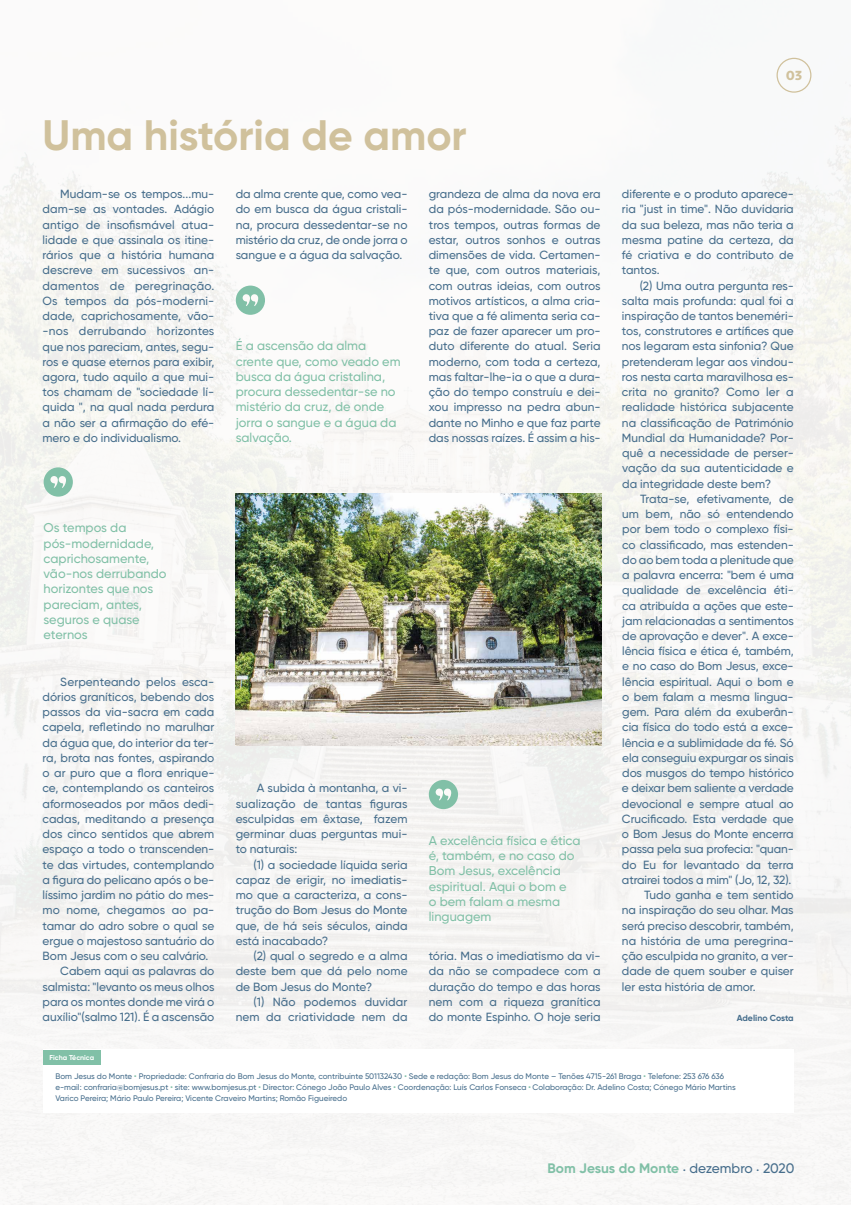
<style>
.page{position:relative;width:851px;height:1205px;background:#fff}
.page>*{position:absolute;margin:0;border:0;box-sizing:border-box;transform-origin:0 0}
.t1{font:700 42.5px "Gilroy";color:#d0c19c}
.t2{font:700 13.75px "Gilroy";color:#81c0a7}
.t3{font:500 12.75px/15.2px "Gilroy";color:#81c0a7}
.t4{font:900 12.5px "Verlag";color:#d0c19c}
.t5{font:500 11.88px/15.2px "Gilroy";color:#476e8c;text-align:justify}
.t6{font:500 11.88px "Gilroy";letter-spacing:-.02em;color:#476e8c}
.t7{font:700 8.75px "Gilroy";letter-spacing:-.005em;color:#476e8c}
.t8{font:500 8px/11.1px "Gilroy";color:#476e8c}
.t9{font:700 7.12px "Gilroy";color:#fff}
.s1{font-weight:800;color:#81c0a7}
.s2{font-weight:500;color:#476e8c}
</style>
<div class="page">
<img style="left:0;top:57px;width:850px;height:1148px">
<div style="left:43px;top:1049px;width:750px;height:63px;background:#fff"></div>
<div style="left:44px;top:467px;width:29px;height:30px;background:#81c0a7;border-radius:50%"></div>
<svg style="left:50px;top:476px;width:16px;height:12px"></svg>
<div style="left:236px;top:286px;width:29px;height:29px;background:#81c0a7;border-radius:50%"></div>
<svg style="left:242px;top:294px;width:16px;height:12px"></svg>
<div style="left:429px;top:780px;width:29px;height:29px;background:#81c0a7;border-radius:50%"></div>
<svg style="left:435px;top:788px;width:16px;height:12px"></svg>
<div style="left:44px;top:1050px;width:57px;height:15px;background:#81c0a7"></div>
<img style="left:236px;top:493px;width:365px;height:253px">
<div style="left:776px;top:58px;width:35px;height:35px;border:1px solid #d0c19c;border-radius:50%"></div>
<h1 class="t1" style="left:43px;top:108px;width:425px">Uma história de amor</h1>
<p class="t5" style="left:43px;top:186px;width:173px;text-indent:18px">Mudam-se os tempos...mu&shy;dam-se as vontades. Adágio antigo de insofismável atua&shy;lidade e que assinala os itine&shy;rários que a história humana descreve em sucessivos an&shy;damentos de peregrinação.<br>Os tempos da pós-moderni&shy;dade, caprichosamente, vão--nos derrubando horizontes que nos pareciam, antes, segu&shy;ros e quase eternos para exibir, agora, tudo aquilo a que mui&shy;tos chamam de "sociedade lí&shy;quida ", na qual nada perdura a não ser a afirmação do efé&shy;mero e do individualismo.</p>
<p class="t5" style="left:236px;top:186px;width:173px">da alma crente que, como vea&shy;do em busca da água cristali&shy;na, procura dessedentar-se no mistério da cruz, de onde jorra o sangue e a água da salvação.</p>
<p class="t3" style="left:236px;top:338px;width:166px">É a ascensão da alma crente que, como veado em busca da água cristalina, procura dessedentar-se no mistério da cruz, de onde jorra o sangue e a água da salvação.</p>
<p class="t5" style="left:429px;top:186px;width:173px">grandeza de alma da nova era da pós-modernidade. São ou&shy;tros tempos, outras formas de estar, outros sonhos e outras dimensões de vida. Certamen&shy;te que, com outros materiais, com outras ideias, com outros motivos artísticos, a alma cria&shy;tiva que a fé alimenta seria ca&shy;paz de fazer aparecer um pro&shy;duto diferente do atual. Seria moderno, com toda a certeza, mas faltar-lhe-ia o que a dura&shy;ção do tempo construíu e dei&shy;xou impresso na pedra abun&shy;dante no Minho e que faz parte das nossas raízes. É assim a his-</p>
<p class="t3" style="left:44px;top:520px;width:124px">Os tempos da pós-modernidade, caprichosamente, vão-nos derrubando horizontes que nos pareciam, antes, seguros e quase eternos</p>
<p class="t5" style="left:60px;top:674px;width:155px">Serpenteando pelos esca-</p>
<p class="t5" style="left:43px;top:689px;width:173px">dórios graníticos, bebendo dos</p>
<p class="t5" style="left:43px;top:704px;width:173px">passos da via-sacra em cada</p>
<p class="t5" style="left:43px;top:719px;width:173px">capela, refletindo no marulhar</p>
<p class="t5" style="left:43px;top:735px;width:173px">da água que, do interior da ter-</p>
<p class="t5" style="left:43px;top:750px;width:173px">ra, brota nas fontes, aspirando</p>
<p class="t5" style="left:43px;top:765px;width:173px">o ar puro que a flora enrique-</p>
<p class="t5" style="left:43px;top:780px;width:173px">ce, contemplando os canteiros</p>
<p class="t5" style="left:43px;top:796px;width:173px">aformoseados por mãos dedi-</p>
<p class="t5" style="left:43px;top:811px;width:173px">cadas, meditando a presença</p>
<p class="t5" style="left:43px;top:826px;width:173px">dos cinco sentidos que abrem</p>
<p class="t5" style="left:43px;top:841px;width:173px">espaço a todo o transcenden-</p>
<p class="t5" style="left:43px;top:857px;width:173px">te das virtudes, contemplando</p>
<p class="t5" style="left:43px;top:872px;width:173px">a figura do pelicano após o be-</p>
<p class="t5" style="left:43px;top:887px;width:173px">líssimo jardim no pátio do mes-</p>
<p class="t5" style="left:43px;top:902px;width:173px">mo nome, chegamos ao pa-</p>
<p class="t5" style="left:43px;top:918px;width:173px">tamar do adro sobre o qual se</p>
<p class="t5" style="left:43px;top:933px;width:173px">ergue o majestoso santuário do</p>
<p class="t5" style="left:43px;top:948px;width:167px">Bom Jesus com o seu calvário.</p>
<p class="t5" style="left:60px;top:963px;width:156px">Cabem aqui as palavras do</p>
<p class="t5" style="left:43px;top:978px;width:173px">salmista: "levanto os meus olhos</p>
<p class="t5" style="left:43px;top:994px;width:173px">para os montes donde me virá o</p>
<p class="t5" style="left:43px;top:1009px;width:173px">auxílio"(salmo 121). É a ascensão</p>
<p class="t9" style="left:50px;top:1053px;width:46px">Ficha Técnica</p>
<p class="t5" style="left:236px;top:780px;width:173px;text-indent:21px">A subida à montanha, a vi&shy;sualização de tantas figuras esculpidas em êxtase, fazem germinar duas perguntas mui&shy;to naturais:</p>
<p class="t5" style="left:236px;top:857px;width:173px;text-indent:18px">(1) a sociedade líquida seria capaz de erigir, no imediatis&shy;mo que a caracteriza, a cons&shy;trução do Bom Jesus do Monte que, de há seis séculos, ainda está inacabado?</p>
<p class="t5" style="left:236px;top:948px;width:173px;text-indent:18px">(2) qual o segredo e a alma deste bem que dá pelo nome de Bom Jesus do Monte?</p>
<p class="t5" style="left:236px;top:994px;width:173px;text-align:right">(1) Não podemos duvidar nem da criatividade nem da</p>
<p class="t3" style="left:429px;top:832px;width:153px">A excelência física e ética é, também, e no caso do<br>Bom Jesus, excelência espiritual. Aqui o bom e<br>o bem falam a mesma linguagem</p>
<p class="t5" style="left:429px;top:948px;width:173px">tória. Mas o imediatismo da vi&shy;da não se compadece com a duração do tempo e das horas nem com a riqueza granítica do monte Espinho. O hoje seria</p>
<p class="t4" style="left:785px;top:65px;width:18px">03</p>
<p class="t5" style="left:621px;top:186px;width:173px">diferente e o produto aparece&shy;ria "just in time". Não duvidaria da sua beleza, mas não teria a mesma patine da certeza, da fé criativa e do contributo de tantos.</p>
<p class="t5" style="left:621px;top:278px;width:173px;text-indent:18px">(2) Uma outra pergunta res&shy;salta mais profunda: qual foi a inspiração de tantos beneméri&shy;tos, construtores e artífices que nos legaram esta sinfonia? Que pretenderam legar aos vindou&shy;ros nesta carta maravilhosa es&shy;crita no granito? Como ler a realidade histórica subjacente na classificação de Património Mundial da Humanidade? Por&shy;quê a necessidade de perser&shy;vação da sua autenticidade e da integridade deste bem?</p>
<p class="t5" style="left:640px;top:491px;width:155px">Trata-se, efetivamente, de</p>
<p class="t5" style="left:622px;top:506px;width:173px">um bem, não só entendendo</p>
<p class="t5" style="left:622px;top:521px;width:173px">por bem todo o complexo físi-</p>
<p class="t5" style="left:622px;top:537px;width:173px">co classificado, mas estenden-</p>
<p class="t5" style="left:622px;top:552px;width:173px">do ao bem toda a plenitude que</p>
<p class="t5" style="left:622px;top:567px;width:173px">a palavra encerra: "bem é uma</p>
<p class="t5" style="left:622px;top:582px;width:173px">qualidade de excelência éti-</p>
<p class="t5" style="left:622px;top:598px;width:173px">ca atribuída a ações que este-</p>
<p class="t5" style="left:622px;top:613px;width:173px">jam relacionadas a sentimentos</p>
<p class="t6" style="left:622px;top:628px;width:173px">de aprovação e dever". A exce-</p>
<p class="t5" style="left:622px;top:643px;width:173px">lência física e ética é, também,</p>
<p class="t5" style="left:622px;top:658px;width:173px">e no caso do Bom Jesus, exce-</p>
<p class="t5" style="left:622px;top:674px;width:173px">lência espiritual. Aqui o bom e</p>
<p class="t5" style="left:622px;top:689px;width:173px">o bem falam a mesma lingua-</p>
<p class="t5" style="left:622px;top:704px;width:173px">gem. Para além da exuberân-</p>
<p class="t5" style="left:622px;top:719px;width:173px">cia física do todo está a exce-</p>
<p class="t5" style="left:622px;top:735px;width:173px">lência e a sublimidade da fé. Só</p>
<p class="t5" style="left:622px;top:750px;width:173px">ela conseguiu expurgar os sinais</p>
<p class="t5" style="left:622px;top:765px;width:173px">dos musgos do tempo histórico</p>
<p class="t5" style="left:621px;top:780px;width:173px">e deixar bem saliente a verdade</p>
<p class="t5" style="left:621px;top:796px;width:173px">devocional e sempre atual ao</p>
<p class="t5" style="left:621px;top:811px;width:173px">Crucificado. Esta verdade que</p>
<p class="t5" style="left:621px;top:826px;width:173px">o Bom Jesus do Monte encerra</p>
<p class="t5" style="left:621px;top:841px;width:173px">passa pela sua profecia: "quan-</p>
<p class="t5" style="left:621px;top:857px;width:173px">do Eu for levantado da terra</p>
<p class="t5" style="left:621px;top:872px;width:171px">atrairei todos a mim" (Jo, 12, 32).</p>
<p class="t5" style="left:644px;top:887px;width:151px">Tudo ganha e tem sentido</p>
<p class="t5" style="left:621px;top:902px;width:173px">na inspiração do seu olhar. Mas</p>
<p class="t5" style="left:621px;top:917px;width:173px">será preciso descobrir, também,</p>
<p class="t5" style="left:621px;top:933px;width:173px">na história de uma peregrina-</p>
<p class="t5" style="left:621px;top:948px;width:173px">ção esculpida no granito, a ver-</p>
<p class="t5" style="left:621px;top:963px;width:173px">dade de quem souber e quiser</p>
<p class="t5" style="left:621px;top:978px;width:135px">ler esta história de amor.</p>
<p class="t7" style="left:736px;top:1012px;width:58px">Adelino Costa</p>
<p class="t8" style="left:55px;top:1070px;width:681px">Bom Jesus do Monte <span class="s1">·</span> Propriedade: Confraria do Bom Jesus do Monte, contribuinte 501132430 <span class="s1">·</span> Sede e redação: Bom Jesus do Monte – Tenões 4715-261 Braga <span class="s1">·</span> Telefone: 253 676 636 e-mail: confraria@bomjesus.pt <span class="s1">·</span> site: www.bomjesus.pt <span class="s1">·</span> Director: Cónego João Paulo Alves <span class="s1">·</span> Coordenação: Luís Carlos Fonseca <span class="s1">·</span> Colaboração: Dr. Adelino Costa; Cónego Mário Martins<br>Varico Pereira; Mário Paulo Pereira; Vicente Craveiro Martins; Romão Figueiredo</p>
<p class="t2" style="left:547px;top:1160px;width:248px">Bom Jesus do Monte <span class="s2">· dezembro · 2020</span></p>
</div>
